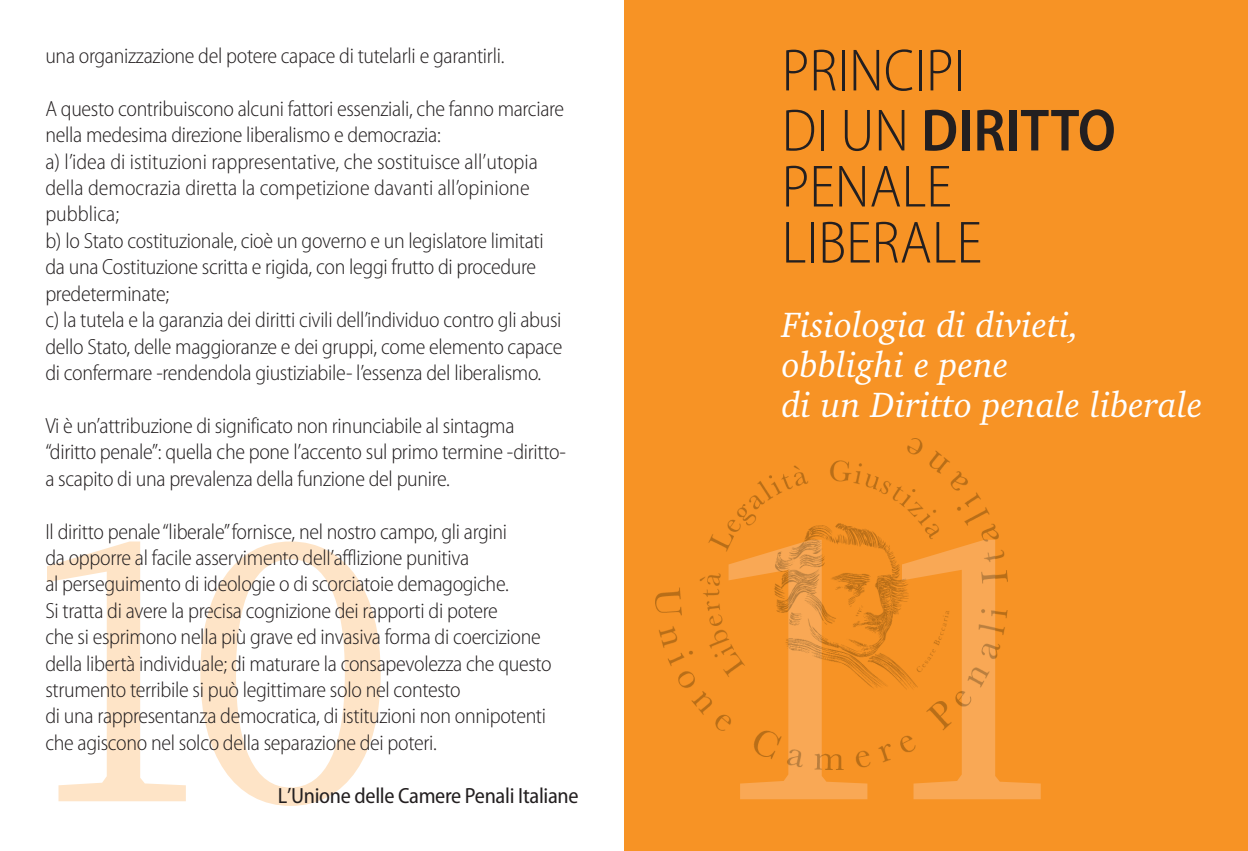
<style>
.page{position:relative;width:1248px;height:851px;background:#fff}
.page>*{position:absolute;margin:0;border:0;box-sizing:border-box;transform-origin:0 0}
.t1{font:300 semi-condensed 60px/57.4px "Myriad Pro";color:#231f20}
.t2{font:italic 36px/40px "Charter BT Pro";color:#fff}
.t3{font:300 semi-condensed 22px/26.4px "Myriad Pro";letter-spacing:-.015em;color:#231f20}
.t4{font:semi-condensed 22px "Myriad Pro";letter-spacing:-.015em;color:#231f20}
.s1{font-weight:600}
</style>
<div class="page">
<div style="left:624px;top:0;width:623px;height:850px;background:#f79325"></div>
<svg style="left:740px;top:573px;width:300px;height:226px"></svg>
<svg style="left:47px;top:541px;width:333px;height:264px"></svg>
<img style="left:655px;top:438px;width:352px;height:331px">
<img style="left:728px;top:539px;width:267px;height:230px">
<p class="t3" style="left:45px;top:44px;width:460px">una organizzazione del potere capace di tutelarli e garantirli.</p>
<p class="t3" style="left:45px;top:97px;width:520px">A questo contribuiscono alcuni fattori essenziali, che fanno marciare nella medesima direzione liberalismo e democrazia:<br>a) l’idea di istituzioni rappresentative, che sostituisce all’utopia della democrazia diretta la competizione davanti all’opinione pubblica;<br>b) lo Stato costituzionale, cioè un governo e un legislatore limitati da una Costituzione scritta e rigida, con leggi frutto di procedure predeterminate;<br>c) la tutela e la garanzia dei diritti civili dell’individuo contro gli abusi dello Stato, delle maggioranze e dei gruppi, come elemento capace di confermare -rendendola giustiziabile- l’essenza del liberalismo.</p>
<p class="t3" style="left:45px;top:414px;width:522px">Vi è un’attribuzione di significato non rinunciabile al sintagma “diritto penale”: quella che pone l’accento sul primo termine -diritto&shy;a scapito di una prevalenza della funzione del punire.</p>
<p class="t3" style="left:45px;top:519px;width:508px">Il diritto penale“liberale”fornisce, nel nostro campo, gli argini<br>da opporre al facile asservimento dell’afflizione punitiva<br>al perseguimento di ideologie o di scorciatoie demagogiche.<br>Si tratta di avere la precisa cognizione dei rapporti di potere<br>che si esprimono nella più grave ed invasiva forma di coercizione della libertà individuale; di maturare la consapevolezza che questo strumento terribile si può legittimare solo nel contesto<br>di una rappresentanza democratica, di istituzioni non onnipotenti che agiscono nel solco della separazione dei poteri.</p>
<p class="t4" style="left:278px;top:787px;width:302px">L’Unione delle Camere Penali Italiane</p>
<h1 class="t1" style="left:781px;top:46px;width:336px">PRINCIPI<br>DI UN <span class="s1">DIRITTO<br></span>PENALE<br>LIBERALE</h1>
<h2 class="t2" style="left:781px;top:304px;width:422px">Fisiologia di divieti, obblighi e pene<br>di un Diritto penale liberale</h2>
</div>
